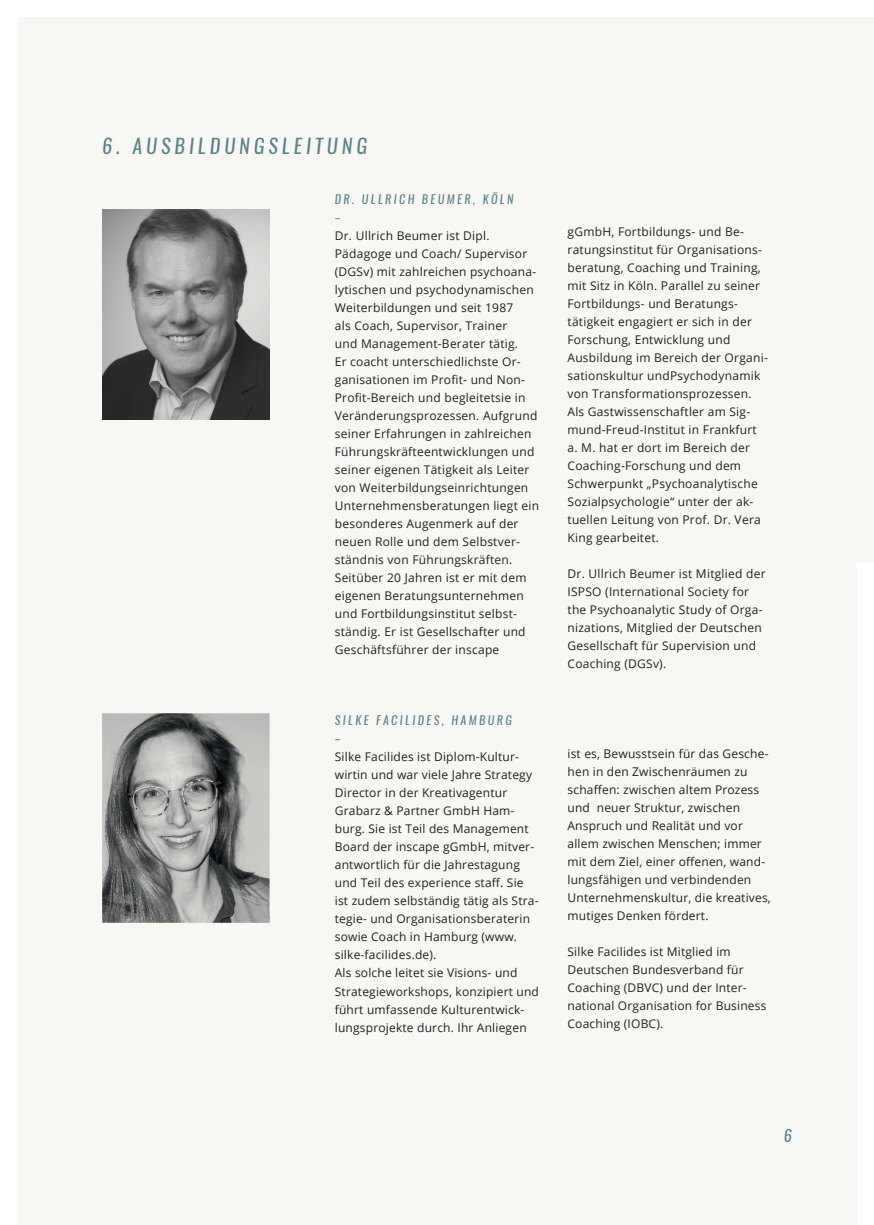
<style>
.page{position:relative;width:874px;height:1225px;background:#fff}
.page>*{position:absolute;margin:0;border:0;box-sizing:border-box;transform-origin:0 0}
.t1{font:italic 20px "Oswald";letter-spacing:.2em;color:#5b8388}
.t2{font:italic 16px "Oswald";color:#5b8388}
.t3{font:12px/18px "Open Sans";letter-spacing:.02em;color:#231f20}
.t4{font:italic 12px "Oswald";letter-spacing:.2em;color:#5b8388}
.t5{font:12px "Open Sans";color:#5b8388}
</style>
<div class="page">
<div style="left:17px;top:17px;width:839px;height:1208px;background:#f9f7f3"></div>
<img style="left:102px;top:713px;width:167px;height:209px">
<img style="left:102px;top:725px;width:144px;height:1px">
<img style="left:102px;top:209px;width:167px;height:210px">
<div style="left:856px;top:17px;width:17px;height:546px;background:#f9f7f3"></div>
<h1 class="t1" style="left:102px;top:132px;width:266px">6. AUSBILDUNGSLEITUNG</h1>
<p class="t4" style="left:334px;top:191px;width:180px">DR. ULLRICH BEUMER, KÖLN</p>
<p class="t5" style="left:334px;top:209px;width:7px">–</p>
<p class="t3" style="left:334px;top:226px;width:206px">Dr. Ullrich Beumer ist Dipl.<br>Pädagoge und Coach/ Supervisor (DGSv) mit zahlreichen psychoana&shy;lytischen und psychodynamischen Weiterbildungen und seit 1987<br>als Coach, Supervisor, Trainer<br>und Management-Berater tätig.<br>Er coacht unterschiedlichste Or&shy;ganisationen im Profit- und Non-Profit-Bereich und begleitetsie in Veränderungsprozessen. Aufgrund seiner Erfahrungen in zahlreichen Führungskräfteentwicklungen und seiner eigenen Tätigkeit als Leiter von Weiterbildungseinrichtungen Unternehmensberatungen liegt ein besonderes Augenmerk auf der neuen Rolle und dem Selbstver&shy;ständnis von Führungskräften.<br>Seitüber 20 Jahren ist er mit dem eigenen Beratungsunternehmen und Fortbildungsinstitut selbst&shy;ständig. Er ist Gesellschafter und Geschäftsführer der inscape</p>
<p class="t3" style="left:567px;top:222px;width:202px">gGmbH, Fortbildungs- und Be&shy;ratungsinstitut für Organisations&shy;beratung, Coaching und Training, mit Sitz in Köln. Parallel zu seiner<br>Fortbildungs- und Beratungs&shy;tätigkeit engagiert er sich in der<br>Forschung, Entwicklung und<br>Ausbildung im Bereich der Organi&shy;sationskultur undPsychodynamik von Transformationsprozessen.<br>Als Gastwissenschaftler am Sig&shy;mund-Freud-Institut in Frankfurt a. M. hat er dort im Bereich der<br>Coaching-Forschung und dem<br>Schwerpunkt „Psychoanalytische<br>Sozialpsychologie“ unter der ak&shy;tuellen Leitung von Prof. Dr. Vera<br>King gearbeitet.</p>
<p class="t3" style="left:567px;top:564px;width:199px">Dr. Ullrich Beumer ist Mitglied der<br>ISPSO (International Society for the Psychoanalytic Study of Orga&shy;nizations, Mitglied der Deutschen<br>Gesellschaft für Supervision und<br>Coaching (DGSv).</p>
<p class="t4" style="left:334px;top:712px;width:178px">SILKE FACILIDES, HAMBURG</p>
<p class="t5" style="left:334px;top:731px;width:7px">–</p>
<p class="t3" style="left:334px;top:747px;width:205px">Silke Facilides ist Diplom-Kultur&shy;wirtin und war viele Jahre Strategy Director in der Kreativagentur Grabarz &amp; Partner GmbH Ham&shy;burg. Sie ist Teil des Management Board der inscape gGmbH, mitver&shy;antwortlich für die Jahrestagung und Teil des experience staff. Sie ist zudem selbständig tätig als Stra&shy;tegie- und Organisationsberaterin sowie Coach in Hamburg (www. silke-facilides.de).<br>Als solche leitet sie Visions- und Strategieworkshops, konzipiert und führt umfassende Kulturentwick&shy;lungsprojekte durch. Ihr Anliegen</p>
<p class="t3" style="left:567px;top:744px;width:205px">ist es, Bewusstsein für das Gesche&shy;hen in den Zwischenräumen zu schaffen: zwischen altem Prozess und neuer Struktur, zwischen<br>Anspruch und Realität und vor allem zwischen Menschen; immer mit dem Ziel, einer offenen, wand&shy;lungsfähigen und verbindenden<br>Unternehmenskultur, die kreatives, mutiges Denken fördert.</p>
<p class="t3" style="left:567px;top:942px;width:200px">Silke Facilides ist Mitglied im<br>Deutschen Bundesverband für<br>Coaching (DBVC) und der Inter&shy;national Organisation for Business<br>Coaching (IOBC).</p>
<h2 class="t2" style="left:783px;top:1124px;width:9px">6</h2>
</div>
